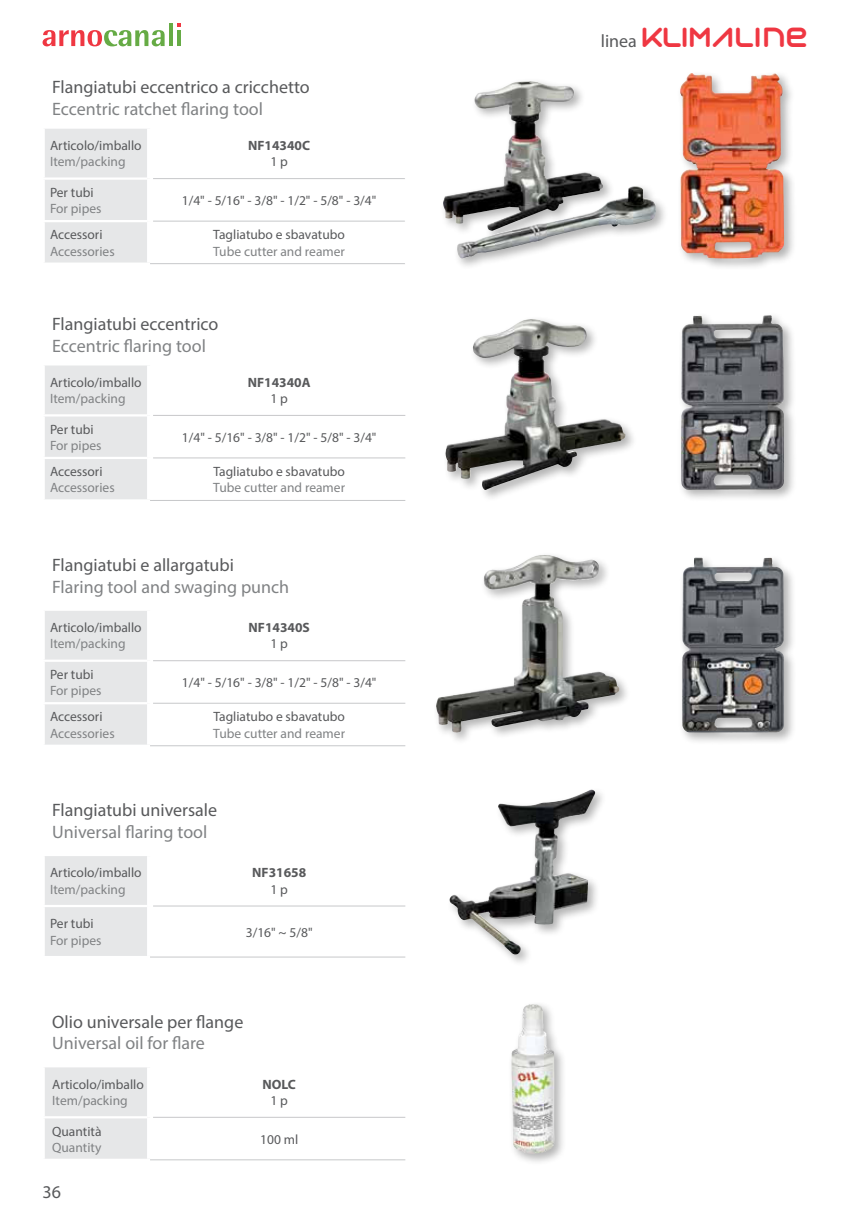
<style>
.page{position:relative;width:851px;height:1212px;background:#fff}
.page>*{position:absolute;margin:0;border:0;box-sizing:border-box;transform-origin:0 0}
.t1{font:27px "Syntha";color:#ef3742}
.t2{font:18px "Myriad Pro";color:#58595b}
.t3{font:18px "Myriad Pro";color:#808284}
.t4{font:13.5px "Myriad Pro";color:#58595b}
.t5{font:13.5px "Myriad Pro";color:#808284}
.t6{font:700 13.5px "Myriad Pro";color:#58595b}
.s1{font-family:"Myriad Pro";font-size:18px;color:#58595b}
</style>
<div class="page">
<div style="left:45px;top:129px;width:102px;height:133px;background:#e6e7e8"></div>
<hr style="left:43px;top:177px;width:104px;height:3px;background:#fff">
<hr style="left:43px;top:220px;width:104px;height:2px;background:#fff">
<hr style="left:153px;top:178px;width:252px;height:1px;background:#c7c8ca">
<hr style="left:153px;top:221px;width:252px;height:1px;background:#c7c8ca">
<hr style="left:150px;top:263px;width:255px;height:1px;background:#c7c8ca">
<div style="left:440px;top:78px;width:228px;height:192px;background:#000;opacity:.3"></div>
<img style="left:474px;top:81px;width:53px;height:27px">
<div style="left:676px;top:70px;width:120px;height:201px;background:#000;opacity:.3"></div>
<img style="left:680px;top:73px;width:11px;height:39px">
<div style="left:45px;top:365px;width:102px;height:134px;background:#e6e7e8"></div>
<hr style="left:43px;top:414px;width:104px;height:2px;background:#fff">
<hr style="left:43px;top:457px;width:104px;height:2px;background:#fff">
<hr style="left:153px;top:415px;width:252px;height:1px;background:#c7c8ca">
<hr style="left:153px;top:458px;width:252px;height:1px;background:#c7c8ca">
<hr style="left:150px;top:500px;width:255px;height:1px;background:#c7c8ca">
<div style="left:442px;top:316px;width:195px;height:186px;background:#000;opacity:.3"></div>
<img style="left:473px;top:319px;width:58px;height:26px">
<div style="left:677px;top:312px;width:119px;height:191px;background:#000;opacity:.3"></div>
<img style="left:682px;top:315px;width:87px;height:14px">
<div style="left:45px;top:856px;width:102px;height:100px;background:#e6e7e8"></div>
<hr style="left:43px;top:905px;width:104px;height:2px;background:#fff">
<hr style="left:153px;top:906px;width:252px;height:1px;background:#c7c8ca">
<hr style="left:150px;top:957px;width:255px;height:1px;background:#c7c8ca">
<div style="left:446px;top:786px;width:161px;height:181px;background:#000;opacity:.3"></div>
<img style="left:498px;top:790px;width:93px;height:36px">
<div style="left:45px;top:611px;width:102px;height:134px;background:#e6e7e8"></div>
<hr style="left:43px;top:659px;width:104px;height:3px;background:#fff">
<hr style="left:43px;top:702px;width:104px;height:2px;background:#fff">
<hr style="left:153px;top:660px;width:252px;height:1px;background:#c7c8ca">
<hr style="left:153px;top:703px;width:252px;height:1px;background:#c7c8ca">
<hr style="left:150px;top:745px;width:255px;height:1px;background:#c7c8ca">
<div style="left:433px;top:552px;width:198px;height:192px;background:#000;opacity:.3"></div>
<img style="left:483px;top:555px;width:60px;height:27px">
<div style="left:678px;top:554px;width:118px;height:191px;background:#000;opacity:.3"></div>
<img style="left:682px;top:558px;width:12px;height:92px">
<div style="left:45px;top:1067px;width:102px;height:92px;background:#e6e7e8"></div>
<hr style="left:43px;top:1116px;width:104px;height:2px;background:#fff">
<hr style="left:153px;top:1117px;width:252px;height:1px;background:#c7c8ca">
<hr style="left:150px;top:1159px;width:255px;height:1px;background:#c7c8ca">
<div style="left:508px;top:1001px;width:59px;height:165px;background:#000;opacity:.3"></div>
<img style="left:511px;top:1004px;width:44px;height:150px">
<svg style="left:43px;top:30px;width:121px;height:16px"></svg>
<svg style="left:169px;top:23px;width:3px;height:23px"></svg>
<svg style="left:177px;top:23px;width:4px;height:4px"></svg>
<hr style="left:177px;top:30px;width:4px;height:16px;background:#66ab45">
<h2 class="t2" style="left:52px;top:80px;width:259px">Flangiatubi eccentrico a cricchetto</h2>
<h2 class="t3" style="left:52px;top:102px;width:212px">Eccentric ratchet flaring tool</h2>
<p class="t4" style="left:50px;top:140px;width:93px">Articolo/imballo</p>
<p class="t5" style="left:50px;top:156px;width:77px">Item/packing</p>
<p class="t6" style="left:248px;top:137px;width:63px">NF14340C</p>
<p class="t4" style="left:270px;top:156px;width:19px">1 p</p>
<p class="t4" style="left:50px;top:187px;width:45px">Per tubi</p>
<p class="t5" style="left:50px;top:203px;width:53px">For pipes</p>
<p class="t4" style="left:50px;top:230px;width:54px">Accessori</p>
<p class="t5" style="left:50px;top:246px;width:66px">Accessories</p>
<p class="t4" style="left:182px;top:195px;width:196px">1/4" - 5/16" - 3/8" - 1/2" - 5/8" - 3/4"</p>
<p class="t4" style="left:213px;top:230px;width:133px">Tagliatubo e sbavatubo</p>
<p class="t5" style="left:213px;top:246px;width:133px">Tube cutter and reamer</p>
<h2 class="t2" style="left:52px;top:317px;width:168px">Flangiatubi eccentrico</h2>
<h2 class="t3" style="left:52px;top:339px;width:155px">Eccentric flaring tool</h2>
<p class="t4" style="left:50px;top:377px;width:93px">Articolo/imballo</p>
<p class="t5" style="left:50px;top:393px;width:77px">Item/packing</p>
<p class="t6" style="left:248px;top:374px;width:64px">NF14340A</p>
<p class="t4" style="left:270px;top:393px;width:19px">1 p</p>
<p class="t4" style="left:50px;top:424px;width:45px">Per tubi</p>
<p class="t5" style="left:50px;top:440px;width:53px">For pipes</p>
<p class="t4" style="left:50px;top:466px;width:54px">Accessori</p>
<p class="t5" style="left:50px;top:483px;width:66px">Accessories</p>
<p class="t4" style="left:182px;top:432px;width:196px">1/4" - 5/16" - 3/8" - 1/2" - 5/8" - 3/4"</p>
<p class="t4" style="left:213px;top:466px;width:133px">Tagliatubo e sbavatubo</p>
<p class="t5" style="left:213px;top:483px;width:133px">Tube cutter and reamer</p>
<h2 class="t2" style="left:52px;top:558px;width:183px">Flangiatubi e allargatubi</h2>
<h2 class="t3" style="left:52px;top:580px;width:238px">Flaring tool and swaging punch</h2>
<p class="t4" style="left:50px;top:622px;width:93px">Articolo/imballo</p>
<p class="t5" style="left:50px;top:639px;width:77px">Item/packing</p>
<p class="t6" style="left:248px;top:619px;width:63px">NF14340S</p>
<p class="t4" style="left:270px;top:638px;width:19px">1 p</p>
<p class="t4" style="left:50px;top:669px;width:45px">Per tubi</p>
<p class="t5" style="left:50px;top:685px;width:53px">For pipes</p>
<p class="t4" style="left:50px;top:712px;width:54px">Accessori</p>
<p class="t5" style="left:50px;top:728px;width:66px">Accessories</p>
<p class="t4" style="left:182px;top:677px;width:196px">1/4" - 5/16" - 3/8" - 1/2" - 5/8" - 3/4"</p>
<p class="t4" style="left:213px;top:712px;width:133px">Tagliatubo e sbavatubo</p>
<p class="t5" style="left:213px;top:728px;width:133px">Tube cutter and reamer</p>
<h2 class="t2" style="left:52px;top:803px;width:166px">Flangiatubi universale</h2>
<h2 class="t3" style="left:52px;top:825px;width:157px">Universal flaring tool</h2>
<p class="t4" style="left:50px;top:868px;width:93px">Articolo/imballo</p>
<p class="t5" style="left:50px;top:884px;width:77px">Item/packing</p>
<p class="t4" style="left:50px;top:919px;width:45px">Per tubi</p>
<p class="t5" style="left:50px;top:935px;width:53px">For pipes</p>
<p class="t6" style="left:252px;top:865px;width:55px">NF31658</p>
<p class="t4" style="left:270px;top:884px;width:19px">1 p</p>
<p class="t4" style="left:246px;top:927px;width:68px">3/16" ~ 5/8"</p>
<h2 class="t2" style="left:52px;top:1015px;width:193px">Olio universale per flange</h2>
<h2 class="t3" style="left:52px;top:1036px;width:154px">Universal oil for flare</h2>
<p class="t4" style="left:52px;top:1079px;width:93px">Articolo/imballo</p>
<p class="t5" style="left:52px;top:1095px;width:77px">Item/packing</p>
<p class="t4" style="left:52px;top:1126px;width:51px">Quantità</p>
<p class="t5" style="left:52px;top:1142px;width:51px">Quantity</p>
<h2 class="t2" style="left:43px;top:1184px;width:20px">36</h2>
<p class="t6" style="left:262px;top:1076px;width:35px">NOLC</p>
<p class="t4" style="left:270px;top:1095px;width:19px">1 p</p>
<p class="t4" style="left:260px;top:1134px;width:40px">100 ml</p>
<h1 class="t1" style="left:600px;top:22px;width:208px"><span class="s1">linea</span> KLIMAline</h1>
</div>
